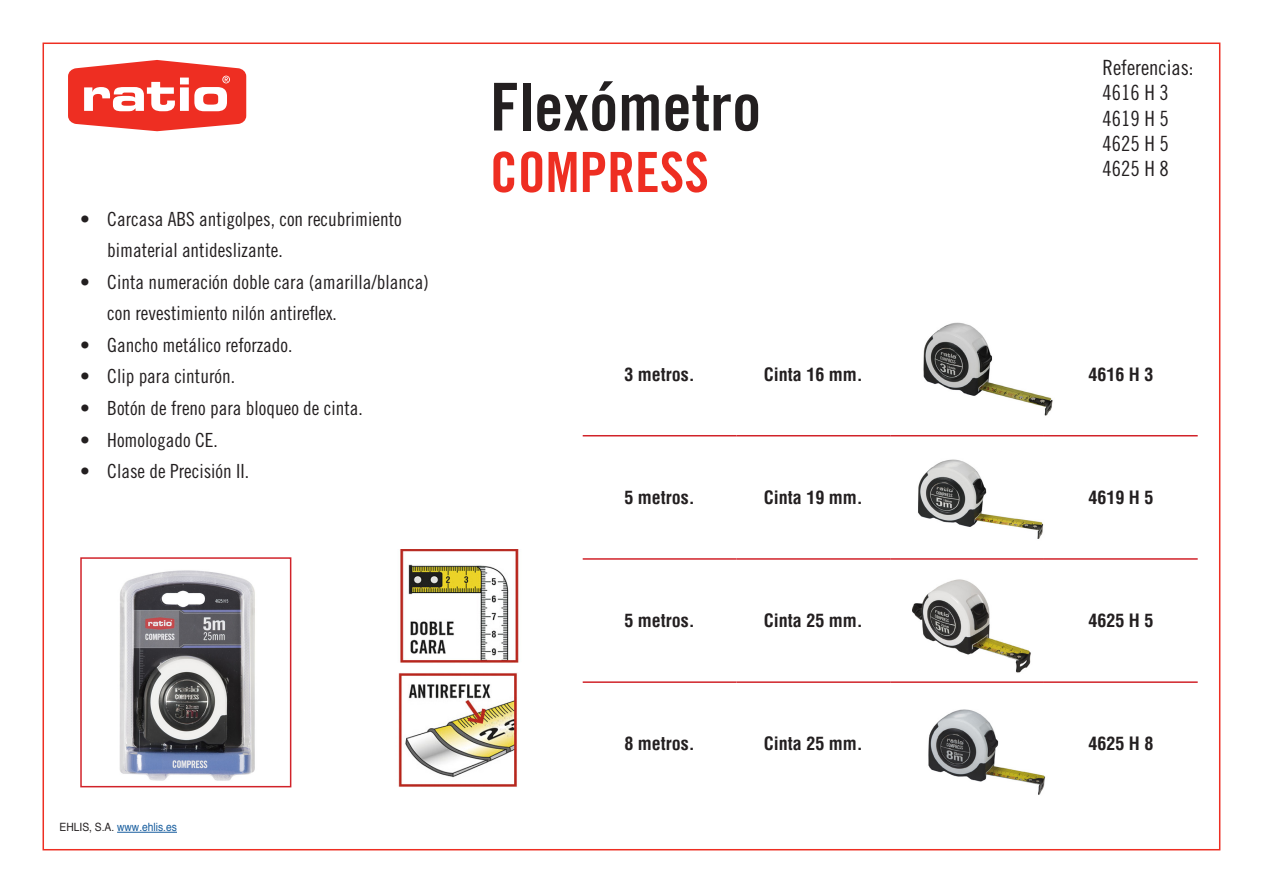
<style>
.page{position:relative;width:1263px;height:893px;background:#fff}
.page>*{position:absolute;margin:0;border:0;box-sizing:border-box;transform-origin:0 0}
.t1{font:66px "Trade Gothic LT Std Bd Cn 20";color:#231f20}
.t2{font:55.5px "Trade Gothic LT Std Bd Cn 20";color:#ee2e22}
.t3{font:21px "Trade Gothic LT Std Cn 18";color:#231f20}
.t4{font:19.5px/31.5px "Trade Gothic LT Std Cn 18";color:#231f20}
.t5{font:700 condensed 18px "Helvetica";color:#231f20}
.t6{font:11.4px "Helvetica";color:#175d9e;scale:.9 1}
.s1{color:#231f20}
</style>
<div class="page">
<hr style="left:583px;top:435px;width:153px;height:1px;background:#d1232a">
<hr style="left:736px;top:435px;width:154px;height:1px;background:#d1232a">
<hr style="left:890px;top:435px;width:154px;height:1px;background:#d1232a">
<hr style="left:1044px;top:435px;width:154px;height:1px;background:#d1232a">
<hr style="left:583px;top:558px;width:153px;height:2px;background:#d1232a">
<hr style="left:736px;top:558px;width:154px;height:2px;background:#d1232a">
<hr style="left:890px;top:558px;width:154px;height:2px;background:#d1232a">
<hr style="left:1044px;top:558px;width:154px;height:2px;background:#d1232a">
<hr style="left:583px;top:681px;width:153px;height:2px;background:#d1232a">
<hr style="left:736px;top:681px;width:154px;height:2px;background:#d1232a">
<hr style="left:890px;top:681px;width:154px;height:2px;background:#d1232a">
<hr style="left:1044px;top:681px;width:154px;height:2px;background:#d1232a">
<svg style="left:68px;top:60px;width:178px;height:71px"></svg>
<hr style="left:117px;top:832px;width:60px;height:1px;background:#175d9e">
<img style="left:923px;top:322px;width:130px;height:94px">
<img style="left:918px;top:459px;width:126px;height:80px">
<img style="left:912px;top:579px;width:119px;height:94px">
<img style="left:928px;top:709px;width:118px;height:86px">
<img style="left:119px;top:570px;width:136px;height:211px">
<div style="left:80px;top:557px;width:211px;height:230px;border:2px solid #d1232a"></div>
<img style="left:400px;top:549px;width:119px;height:114px">
<img style="left:398px;top:672px;width:120px;height:115px">
<p class="t4" style="left:107px;top:203px;width:296px;text-indent:-27px">• Carcasa ABS antigolpes, con recubrimiento bimaterial antideslizante.</p>
<p class="t4" style="left:107px;top:266px;width:323px;text-indent:-27px">• Cinta numeración doble cara (amarilla/blanca) con revestimiento nilón antireflex.</p>
<p class="t4" style="left:80px;top:329px;width:214px">• Gancho metálico reforzado.</p>
<p class="t4" style="left:80px;top:361px;width:156px">• Clip para cinturón.</p>
<p class="t4" style="left:80px;top:392px;width:284px">• Botón de freno para bloqueo de cinta.</p>
<p class="t4" style="left:80px;top:424px;width:139px">• Homologado CE.</p>
<p class="t4" style="left:80px;top:455px;width:170px">• Clase de Precisión II.</p>
<p class="t6" style="left:60px;top:819px;width:132px"><span class="s1">EHLIS, S.A.</span> www.ehlis.es</p>
<p class="t1" style="left:490px;top:67px;width:273px">Flexómetro</p>
<p class="t2" style="left:490px;top:138px;width:220px">COMPRESS</p>
<p class="t3" style="left:1102px;top:55px;width:92px">Referencias:</p>
<p class="t3" style="left:1102px;top:80px;width:68px">4616 H 3</p>
<p class="t3" style="left:1102px;top:106px;width:68px">4619 H 5</p>
<p class="t3" style="left:1102px;top:131px;width:68px">4625 H 5</p>
<p class="t3" style="left:1102px;top:156px;width:68px">4625 H 8</p>
<p class="t5" style="left:624px;top:363px;width:72px">3 metros.</p>
<p class="t5" style="left:764px;top:363px;width:101px">Cinta 16 mm.</p>
<p class="t5" style="left:1088px;top:363px;width:66px">4616 H 3</p>
<p class="t5" style="left:624px;top:487px;width:72px">5 metros.</p>
<p class="t5" style="left:764px;top:487px;width:101px">Cinta 19 mm.</p>
<p class="t5" style="left:1088px;top:487px;width:66px">4619 H 5</p>
<p class="t5" style="left:624px;top:610px;width:72px">5 metros.</p>
<p class="t5" style="left:764px;top:610px;width:101px">Cinta 25 mm.</p>
<p class="t5" style="left:1088px;top:610px;width:66px">4625 H 5</p>
<p class="t5" style="left:624px;top:733px;width:72px">8 metros.</p>
<p class="t5" style="left:764px;top:733px;width:101px">Cinta 25 mm.</p>
<p class="t5" style="left:1088px;top:733px;width:66px">4625 H 8</p>
</div>
